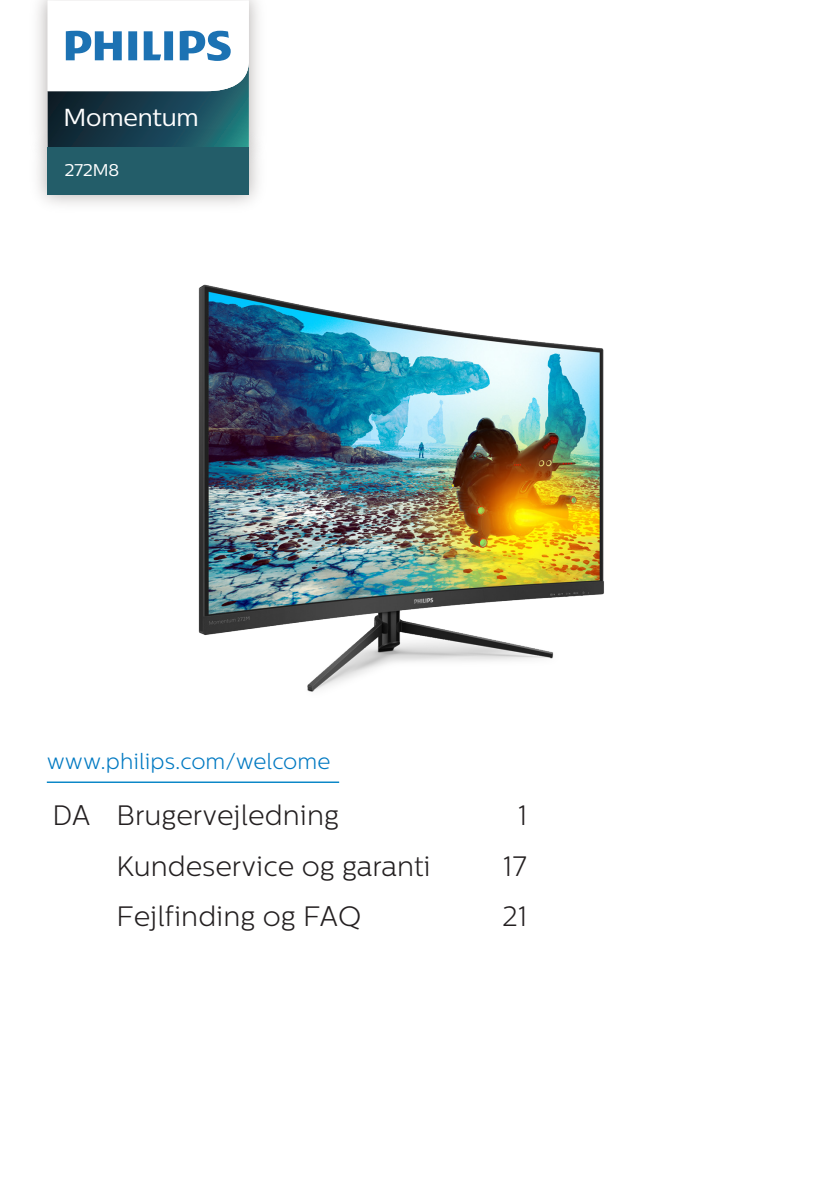
<style>
.page{position:relative;width:840px;height:1191px;background:#fff}
.page>*{position:absolute;margin:0;border:0;box-sizing:border-box;transform-origin:0 0}
.t1{font:300 28px "Centrale Sans";color:#231f20}
.t2{font:24.6px "Centrale Sans";letter-spacing:-.005em;color:#fff}
.Body_Text{font:300 22px "Centrale Sans";color:#0079c2}
.t3{font:17px "Centrale Sans";color:#fff}
</style>
<div class="page">
<img style="left:37px;top:0;width:222px;height:122px">
<svg style="left:48px;top:1px;width:201px;height:121px"></svg>
<img style="left:37px;top:122px;width:222px;height:83px">
<div style="left:48px;top:147px;width:201px;height:48px;background:#235d69"></div>
<hr style="left:47px;top:781px;width:292px;height:2px;background:#0082c5">
<img style="left:198px;top:284px;width:406px;height:408px">
<p class="t2" style="left:63px;top:101px;width:137px">Momentum</p>
<p class="t3" style="left:65px;top:159px;width:56px">272M8</p>
<p class="Body_Text" style="left:47px;top:749px;width:285px">www.philips.com/welcome</p>
<p class="t1" style="left:52px;top:799px;width:288px">DA Brugervejledning</p>
<p class="t1" style="left:517px;top:799px;width:11px">1</p>
<p class="t1" style="left:116px;top:850px;width:315px">Kundeservice og garanti</p>
<p class="t1" style="left:503px;top:850px;width:25px">17</p>
<p class="t1" style="left:116px;top:900px;width:246px">Fejlfinding og FAQ</p>
<p class="t1" style="left:502px;top:900px;width:26px">21</p>
</div>
